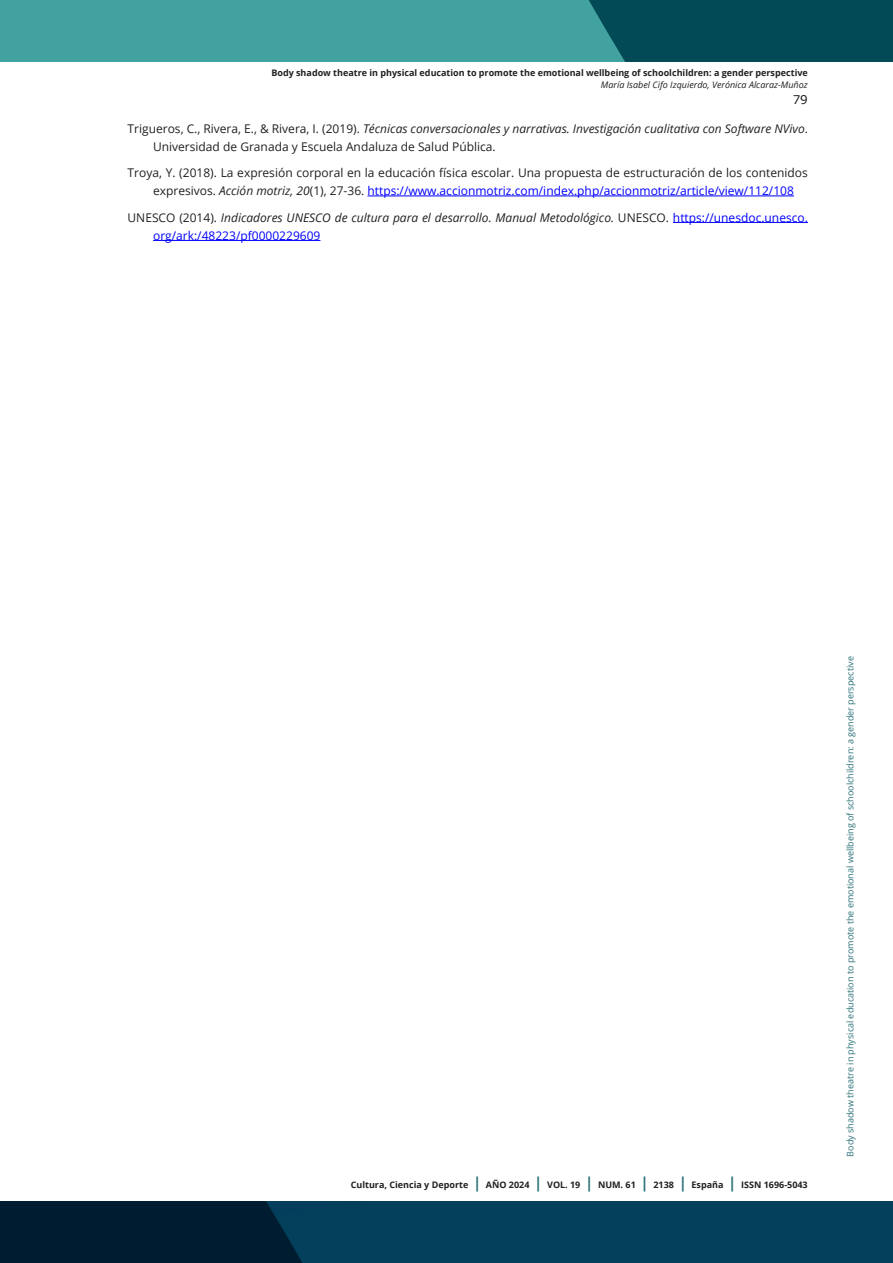
<style>
.page{position:relative;width:893px;height:1263px;background:#fff}
.page>*{position:absolute;margin:0;border:0;box-sizing:border-box;transform-origin:0 0}
.bibliografia{font:12px/18px "Open Sans";color:#231f20}
.bibliografia-2{font:italic 12px/18px "Open Sans";color:#231f20}
.t1{font:12px "Verdana";color:#231f20}
.t2{font:700 9px "Open Sans";color:#231f20}
.t3{font:9px "Open Sans";color:#2c727a}
.t4{font:italic 9px "Open Sans";color:#231f20}
.s1{font-style:italic}
.s2{color:#00f}
.s3{font-style:normal}
.s4{font-style:normal;color:#00f}
.s5{font-size:15px;color:#2c727a}
</style>
<div class="page">
<svg style="left:0;top:1201px;width:893px;height:62px;background:#02344e"></svg>
<div style="left:0;top:0;width:893px;height:62px;background:#41a29f"></div>
<div style="left:589px;top:0;width:304px;height:62px;background:#024a56"></div>
<hr style="left:367px;top:196px;width:427px;height:1px;background:#00f">
<hr style="left:673px;top:222px;width:135px;height:1px;background:#00f">
<hr style="left:153px;top:240px;width:167px;height:1px;background:#00f">
<p class="t2" style="left:271px;top:67px;width:538px">Body shadow theatre in physical education to promote the emotional wellbeing of schoolchildren: a gender perspective</p>
<p class="t4" style="left:601px;top:79px;width:208px">María Isabel Cifo Izquierdo, Verónica Alcaraz-Muñoz</p>
<p class="t1" style="left:793px;top:91px;width:17px">79</p>
<p class="bibliografia" style="left:153px;top:119px;width:656px;text-indent:-26px">Trigueros, C., Rivera, E., &amp; Rivera, I. (2019). <span class="s1">Técnicas conversacionales y narrativas. Investigación cualitativa con Software NVivo</span>.<br>Universidad de Granada y Escuela Andaluza de Salud Pú blica.</p>
<p class="bibliografia" style="left:153px;top:163px;width:656px;text-indent:-26px">Troya, Y. (2018). La expresión corporal en la educación física escolar. Una propuesta de estructuración de los contenidos expresivos. <span class="s1">Acción motriz, 20</span>(1), 27-36. <span class="s2">https://www.accionmotriz.com/index.php/accionmotriz/article/view/112/108</span></p>
<p class="bibliografia-2" style="left:153px;top:208px;width:656px;text-indent:-26px"><span class="s3">UNESCO (2014).</span> Indicadores UNESCO de cultura para el desarrollo. Manual Metodológico. <span class="s3">UNESCO.</span> <span class="s4">https://unesdoc.unesco. org/ark:/48223/pf0000229609</span></p>
<p class="t2" style="left:351px;top:1179px;width:458px">Cultura, Ciencia y Deporte <span class="s5">|</span> AÑO 2024 <span class="s5">|</span> VOL. 19 <span class="s5">|</span> NUM. 61 <span class="s5">|</span> 2138 <span class="s5">|</span> España <span class="s5">|</span> ISSN 1696-5043</p>
<p class="t3" style="left:844px;top:1156px;width:502px;rotate:-90deg">Body shadow theatre in physical education to promote the emotional wellbeing of schoolchildren: a gender perspective</p>
</div>
